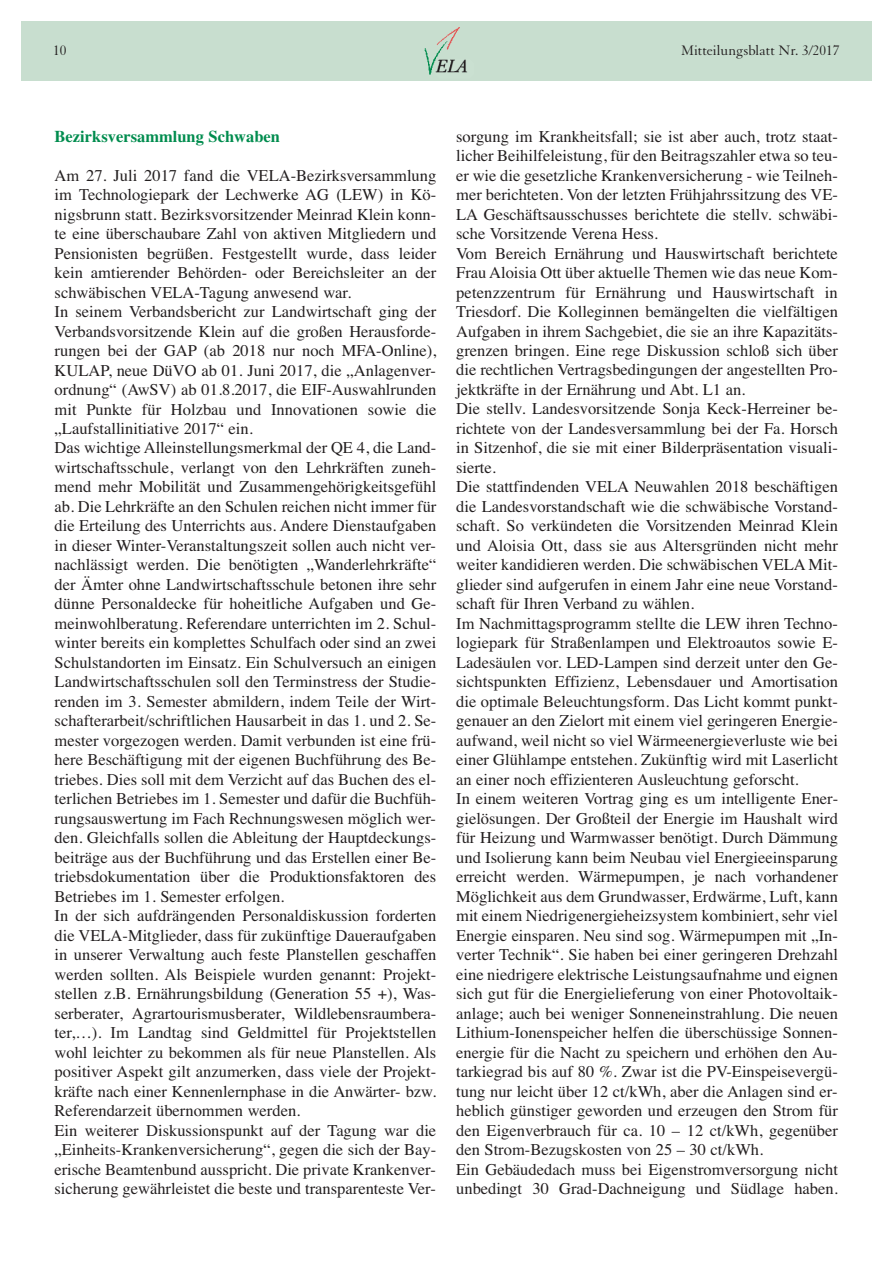
<style>
.page{position:relative;width:893px;height:1263px;background:#fff}
.page>*{position:absolute;margin:0;border:0;box-sizing:border-box;transform-origin:0 0}
.t1{font:16.5px/19.5px "Times";color:#231f20}
.t2{font:700 16.5px "Times";color:#008c4e}
.t3{font:15px "Granjon";color:#231f20}
</style>
<div class="page">
<div style="left:21px;top:21px;width:850px;height:60px;background:#c8decf"></div>
<img style="left:445px;top:28px;width:15px;height:15px">
<img style="left:425px;top:37px;width:26px;height:38px">
<img style="left:435px;top:59px;width:32px;height:16px">
<p class="t3" style="left:53px;top:45px;width:15px">10</p>
<p class="t3" style="left:681px;top:45px;width:160px">Mitteilungsblatt Nr. 3/2017</p>
<p class="t2" style="left:55px;top:130px;width:227px">Bezirksversammlung Schwaben</p>
<p class="t1" style="left:54px;top:167px;width:383px">Am 27. Juli 2017 fand die VELA-Bezirksversammlung im Technologiepark der Lechwerke AG (LEW) in Kö&shy;nigsbrunn statt. Bezirksvorsitzender Meinrad Klein konn&shy;te eine überschaubare Zahl von aktiven Mitgliedern und Pensionisten begrüßen. Festgestellt wurde, dass leider kein amtierender Behörden- oder Bereichsleiter an der schwäbischen VELA-Tagung anwesend war.<br>In seinem Verbandsbericht zur Landwirtschaft ging der Verbandsvorsitzende Klein auf die großen Herausforde&shy;rungen bei der GAP (ab 2018 nur noch MFA-Online), KULAP, neue DüVO ab 01. Juni 2017, die „Anlagenver&shy;ordnung“ (AwSV) ab 01.8.2017, die EIF-Auswahlrunden mit Punkte für Holzbau und Innovationen sowie die „Laufstallinitiative 2017“ ein.<br>Das wichtige Alleinstellungsmerkmal der QE 4, die Land&shy;wirtschaftsschule, verlangt von den Lehrkräften zuneh&shy;mend mehr Mobilität und Zusammengehörigkeitsgefühl ab. Die Lehrkräfte an den Schulen reichen nicht immer für die Erteilung des Unterrichts aus. Andere Dienstaufgaben in dieser Winter-Veranstaltungszeit sollen auch nicht ver&shy;nachlässigt werden. Die benötigten „Wanderlehrkräfte“ der Ämter ohne Landwirtschaftsschule betonen ihre sehr dünne Personaldecke für hoheitliche Aufgaben und Ge&shy;meinwohlberatung. Referendare unterrichten im 2. Schul&shy;winter bereits ein komplettes Schulfach oder sind an zwei Schulstandorten im Einsatz. Ein Schulversuch an einigen Landwirtschaftsschulen soll den Terminstress der Studie&shy;renden im 3. Semester abmildern, indem Teile der Wirt&shy;schafterarbeit/schriftlichen Hausarbeit in das 1. und 2. Se&shy;mester vorgezogen werden. Damit verbunden ist eine frü&shy;here Beschäftigung mit der eigenen Buchführung des Be&shy;triebes. Dies soll mit dem Verzicht auf das Buchen des el&shy;terlichen Betriebes im 1. Semester und dafür die Buchfüh&shy;rungsauswertung im Fach Rechnungswesen möglich wer&shy;den. Gleichfalls sollen die Ableitung der Hauptdeckungs&shy;beiträge aus der Buchführung und das Erstellen einer Be&shy;triebsdokumentation über die Produktionsfaktoren des Betriebes im 1. Semester erfolgen.<br>In der sich aufdrängenden Personaldiskussion forderten die VELA-Mitglieder, dass für zukünftige Daueraufgaben in unserer Verwaltung auch feste Planstellen geschaffen werden sollten. Als Beispiele wurden genannt: Projekt&shy;stellen z.B. Ernährungsbildung (Generation 55 +), Was&shy;serberater, Agrartourismusberater, Wildlebensraumbera&shy;ter,…). Im Landtag sind Geldmittel für Projektstellen wohl leichter zu bekommen als für neue Planstellen. Als positiver Aspekt gilt anzumerken, dass viele der Projekt&shy;kräfte nach einer Kennenlernphase in die Anwärter- bzw.<br>Referendarzeit übernommen werden.<br>Ein weiterer Diskussionspunkt auf der Tagung war die „Einheits-Krankenversicherung“, gegen die sich der Bay&shy;erische Beamtenbund ausspricht. Die private Krankenver&shy;sicherung gewährleistet die beste und transparenteste Ver-</p>
<p class="t1" style="left:456px;top:128px;width:383px">sorgung im Krankheitsfall; sie ist aber auch, trotz staat&shy;licher Beihilfeleistung, für den Beitragszahler etwa so teu&shy;er wie die gesetzliche Krankenversicherung - wie Teilneh&shy;mer berichteten. Von der letzten Frühjahrssitzung des VE-LA Geschäftsausschusses berichtete die stellv. schwäbi&shy;sche Vorsitzende Verena Hess.<br>Vom Bereich Ernährung und Hauswirtschaft berichtete Frau Aloisia Ott über aktuelle Themen wie das neue Kom&shy;petenzzentrum für Ernährung und Hauswirtschaft in Triesdorf. Die Kolleginnen bemängelten die vielfältigen Aufgaben in ihrem Sachgebiet, die sie an ihre Kapazitäts&shy;grenzen bringen. Eine rege Diskussion schloß sich über die rechtlichen Vertragsbedingungen der angestellten Pro&shy;jektkräfte in der Ernährung und Abt. L1 an.<br>Die stellv. Landesvorsitzende Sonja Keck-Herreiner be&shy;richtete von der Landesversammlung bei der Fa. Horsch in Sitzenhof, die sie mit einer Bilderpräsentation visuali&shy;sierte.<br>Die stattfindenden VELA Neuwahlen 2018 beschäftigen die Landesvorstandschaft wie die schwäbische Vorstand&shy;schaft. So verkündeten die Vorsitzenden Meinrad Klein und Aloisia Ott, dass sie aus Altersgründen nicht mehr weiter kandidieren werden. Die schwäbischen VELA Mit&shy;glieder sind aufgerufen in einem Jahr eine neue Vorstand&shy;schaft für Ihren Verband zu wählen.<br>Im Nachmittagsprogramm stellte die LEW ihren Techno&shy;logiepark für Straßenlampen und Elektroautos sowie E-Ladesäulen vor. LED-Lampen sind derzeit unter den Ge&shy;sichtspunkten Effizienz, Lebensdauer und Amortisation die optimale Beleuchtungsform. Das Licht kommt punkt&shy;genauer an den Zielort mit einem viel geringeren Energie&shy;aufwand, weil nicht so viel Wärmeenergieverluste wie bei einer Glühlampe entstehen. Zukünftig wird mit Laserlicht an einer noch effizienteren Ausleuchtung geforscht.<br>In einem weiteren Vortrag ging es um intelligente Ener&shy;gielösungen. Der Großteil der Energie im Haushalt wird für Heizung und Warmwasser benötigt. Durch Dämmung und Isolierung kann beim Neubau viel Energieeinsparung erreicht werden. Wärmepumpen, je nach vorhandener Möglichkeit aus dem Grundwasser, Erdwärme, Luft, kann mit einem Niedrigenergieheizsystem kombiniert, sehr viel Energie einsparen. Neu sind sog. Wärmepumpen mit „In&shy;verter Technik“. Sie haben bei einer geringeren Drehzahl eine niedrigere elektrische Leistungsaufnahme und eignen sich gut für die Energielieferung von einer Photovoltaik&shy;anlage; auch bei weniger Sonneneinstrahlung. Die neuen Lithium-Ionenspeicher helfen die überschüssige Sonnen&shy;energie für die Nacht zu speichern und erhöhen den Au&shy;tarkiegrad bis auf 80 %. Zwar ist die PV-Einspeisevergü&shy;tung nur leicht über 12 ct/kWh, aber die Anlagen sind er&shy;heblich günstiger geworden und erzeugen den Strom für den Eigenverbrauch für ca. 10 – 12 ct/kWh, gegenüber den Strom-Bezugskosten von 25 – 30 ct/kWh.<br>Ein Gebäudedach muss bei Eigenstromversorgung nicht unbedingt 30 Grad-Dachneigung und Südlage haben.</p>
</div>
